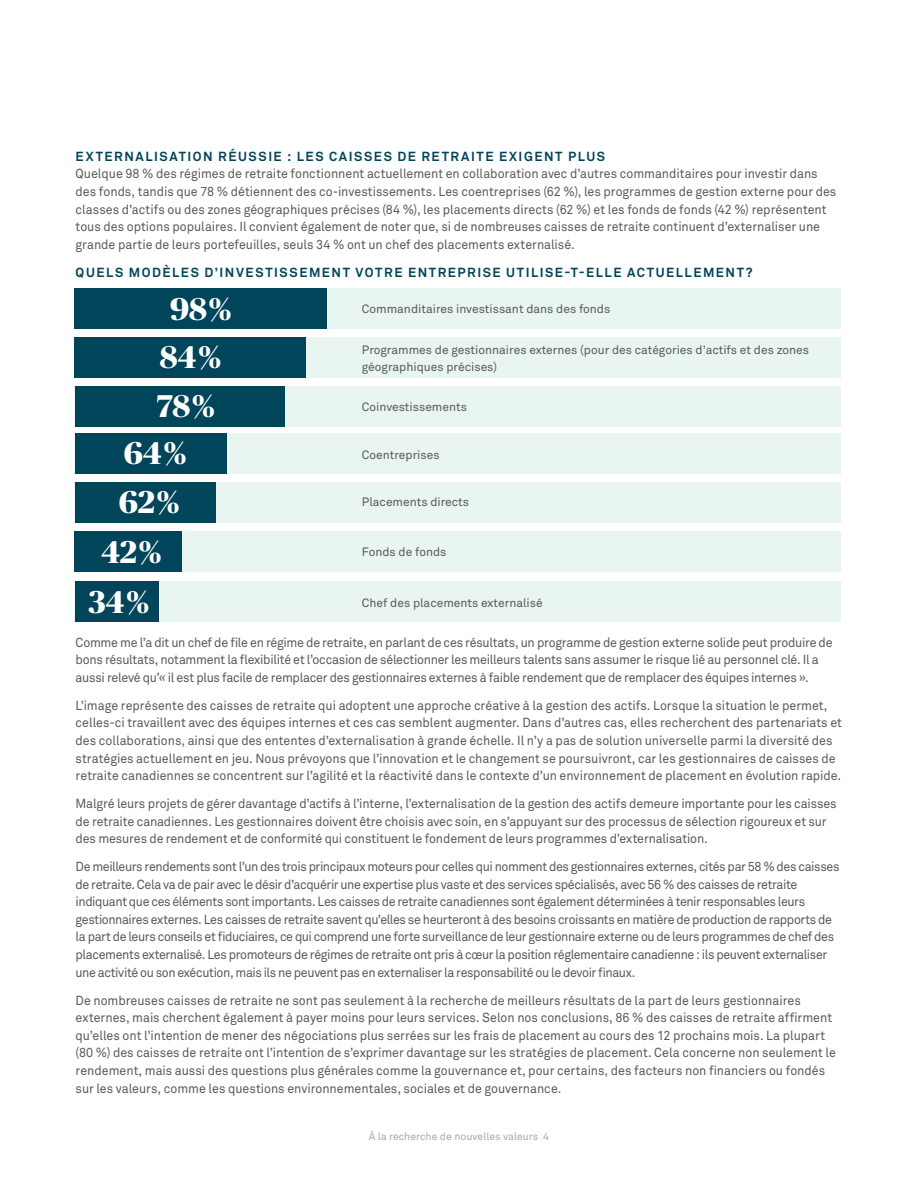
<style>
.page{position:relative;width:918px;height:1188px;background:#fff}
.page>*{position:absolute;margin:0;border:0;box-sizing:border-box;transform-origin:0 0}
.t1{font:700 31.5px "Publico Banner";color:#fff}
.Body_Copy__Akkurat_P{font:13.05px/17.5px "Akkurat Pro";letter-spacing:-.005em;color:#58595b;scale:.95 1}
.Body_Copy__Akkurat_P-2{font:13.05px/17.5px "Akkurat Pro";letter-spacing:-.03em;color:#58595b;scale:.95 1}
.Body_Copy__Akkurat_P-3{font:700 13.05px "Akkurat Pro";letter-spacing:.115em;color:#00455a}
.t2{font:12px "Akkurat Pro";color:#58595b}
.t3{font:10.5px "Akkurat Pro";color:#a7a9ac}
.s1{font-weight:700;color:#00455a}
</style>
<div class="page">
<div style="left:75px;top:289px;width:766px;height:40px;background:#e8f5f1"></div>
<div style="left:75px;top:289px;width:252px;height:40px;background:#00455a"></div>
<div style="left:75px;top:337px;width:766px;height:41px;background:#e8f5f1"></div>
<div style="left:75px;top:337px;width:231px;height:41px;background:#00455a"></div>
<div style="left:75px;top:386px;width:766px;height:40px;background:#e8f5f1"></div>
<div style="left:75px;top:386px;width:210px;height:40px;background:#00455a"></div>
<div style="left:75px;top:433px;width:766px;height:40px;background:#e8f5f1"></div>
<div style="left:75px;top:433px;width:152px;height:40px;background:#00455a"></div>
<div style="left:75px;top:482px;width:766px;height:40px;background:#e8f5f1"></div>
<div style="left:75px;top:482px;width:140px;height:40px;background:#00455a"></div>
<div style="left:75px;top:531px;width:766px;height:41px;background:#e8f5f1"></div>
<div style="left:75px;top:531px;width:107px;height:41px;background:#00455a"></div>
<div style="left:75px;top:582px;width:766px;height:40px;background:#e8f5f1"></div>
<div style="left:75px;top:582px;width:83px;height:40px;background:#00455a"></div>
<p class="Body_Copy__Akkurat_P" style="left:76px;top:148px;width:802px"><span class="s1">EXTERNALISATION RÉUSSIE : LES CAISSES DE RETRAITE EXIGENT PLUS<br></span>Quelque 98 % des régimes de retraite fonctionnent actuellement en collaboration avec d’autres commanditaires pour investir dans des fonds, tandis que 78 % détiennent des co-investissements. Les coentreprises (62 %), les programmes de gestion externe pour des classes d’actifs ou des zones géographiques précises (84 %), les placements directs (62 %) et les fonds de fonds (42 %) représentent tous des options populaires. Il convient également de noter que, si de nombreuses caisses de retraite continuent d’externaliser une grande partie de leurs portefeuilles, seuls 34 % ont un chef des placements externalisé.</p>
<p class="Body_Copy__Akkurat_P-3" style="left:76px;top:264px;width:679px">QUELS MODÈLES D’INVESTISSEMENT VOTRE ENTREPRISE UTILISE-T-ELLE ACTUELLEMENT?</p>
<p class="t1" style="left:170px;top:286px;width:63px">98 %</p>
<p class="t2" style="left:362px;top:302px;width:250px">Commanditaires investissant dans des fonds</p>
<p class="t2" style="left:362px;top:343px;width:449px">Programmes de gestionnaires externes (pour des catégories d’actifs et des zones</p>
<p class="t1" style="left:160px;top:335px;width:63px">84 %</p>
<p class="t2" style="left:362px;top:359px;width:137px">géographiques précises)</p>
<p class="t1" style="left:157px;top:384px;width:59px">78 %</p>
<p class="t2" style="left:362px;top:400px;width:107px">Coinvestissements</p>
<p class="t1" style="left:124px;top:431px;width:64px">64 %</p>
<p class="t2" style="left:362px;top:447px;width:79px">Coentreprises</p>
<p class="t1" style="left:119px;top:480px;width:62px">62 %</p>
<p class="t2" style="left:362px;top:495px;width:109px">Placements directs</p>
<p class="t1" style="left:102px;top:529px;width:62px">42 %</p>
<p class="t2" style="left:362px;top:545px;width:86px">Fonds de fonds</p>
<p class="t1" style="left:89px;top:579px;width:62px">34 %</p>
<p class="t2" style="left:362px;top:596px;width:182px">Chef des placements externalisé</p>
<p class="Body_Copy__Akkurat_P" style="left:76px;top:633px;width:798px">Comme me l’a dit un chef de file en régime de retraite, en parlant de ces résultats, un programme de gestion externe solide peut produire de bons résultats, notamment la flexibilité et l’occasion de sélectionner les meilleurs talents sans assumer le risque lié au personnel clé. Il a aussi relevé qu’« il est plus facile de remplacer des gestionnaires externes à faible rendement que de remplacer des équipes internes ».</p>
<p class="Body_Copy__Akkurat_P" style="left:76px;top:697px;width:808px">L’image représente des caisses de retraite qui adoptent une approche créative à la gestion des actifs. Lorsque la situation le permet, celles-ci travaillent avec des équipes internes et ces cas semblent augmenter. Dans d’autres cas, elles recherchent des partenariats et des collaborations, ainsi que des ententes d’externalisation à grande échelle. Il n’y a pas de solution universelle parmi la diversité des stratégies actuellement en jeu. Nous prévoyons que l’innovation et le changement se poursuivront, car les gestionnaires de caisses de retraite canadiennes se concentrent sur l’agilité et la réactivité dans le contexte d’un environnement de placement en évolution rapide.</p>
<p class="Body_Copy__Akkurat_P" style="left:76px;top:795px;width:803px">Malgré leurs projets de gérer davantage d’actifs à l’interne, l’externalisation de la gestion des actifs demeure importante pour les caisses de retraite canadiennes. Les gestionnaires doivent être choisis avec soin, en s’appuyant sur des processus de sélection rigoureux et sur des mesures de rendement et de conformité qui constituent le fondement de leurs programmes d’externalisation.</p>
<p class="Body_Copy__Akkurat_P-2" style="left:76px;top:858px;width:806px">De meilleurs rendements sont l’un des trois principaux moteurs pour celles qui nomment des gestionnaires externes, cités par 58 % des caisses de retraite. Cela va de pair avec le désir d’acquérir une expertise plus vaste et des services spécialisés, avec 56 % des caisses de retraite indiquant que ces éléments sont importants. Les caisses de retraite canadiennes sont également déterminées à tenir responsables leurs gestionnaires externes. Les caisses de retraite savent qu’elles se heurteront à des besoins croissants en matière de production de rapports de la part de leurs conseils et fiduciaires, ce qui comprend une forte surveillance de leur gestionnaire externe ou de leurs programmes de chef des placements externalisé. Les promoteurs de régimes de retraite ont pris à cœur la position réglementaire canadienne : ils peuvent externaliser une activité ou son exécution, mais ils ne peuvent pas en externaliser la responsabilité ou le devoir finaux.</p>
<p class="Body_Copy__Akkurat_P" style="left:76px;top:991px;width:802px">De nombreuses caisses de retraite ne sont pas seulement à la recherche de meilleurs résultats de la part de leurs gestionnaires externes, mais cherchent également à payer moins pour leurs services. Selon nos conclusions, 86 % des caisses de retraite affirment qu’elles ont l’intention de mener des négociations plus serrées sur les frais de placement au cours des 12 prochains mois. La plupart (80 %) des caisses de retraite ont l’intention de s’exprimer davantage sur les stratégies de placement. Cela concerne non seulement le rendement, mais aussi des questions plus générales comme la gouvernance et, pour certains, des facteurs non financiers ou fondés sur les valeurs, comme les questions environnementales, sociales et de gouvernance.</p>
<p class="t3" style="left:369px;top:1130px;width:182px">À la recherche de nouvelles valeurs 4</p>
</div>
